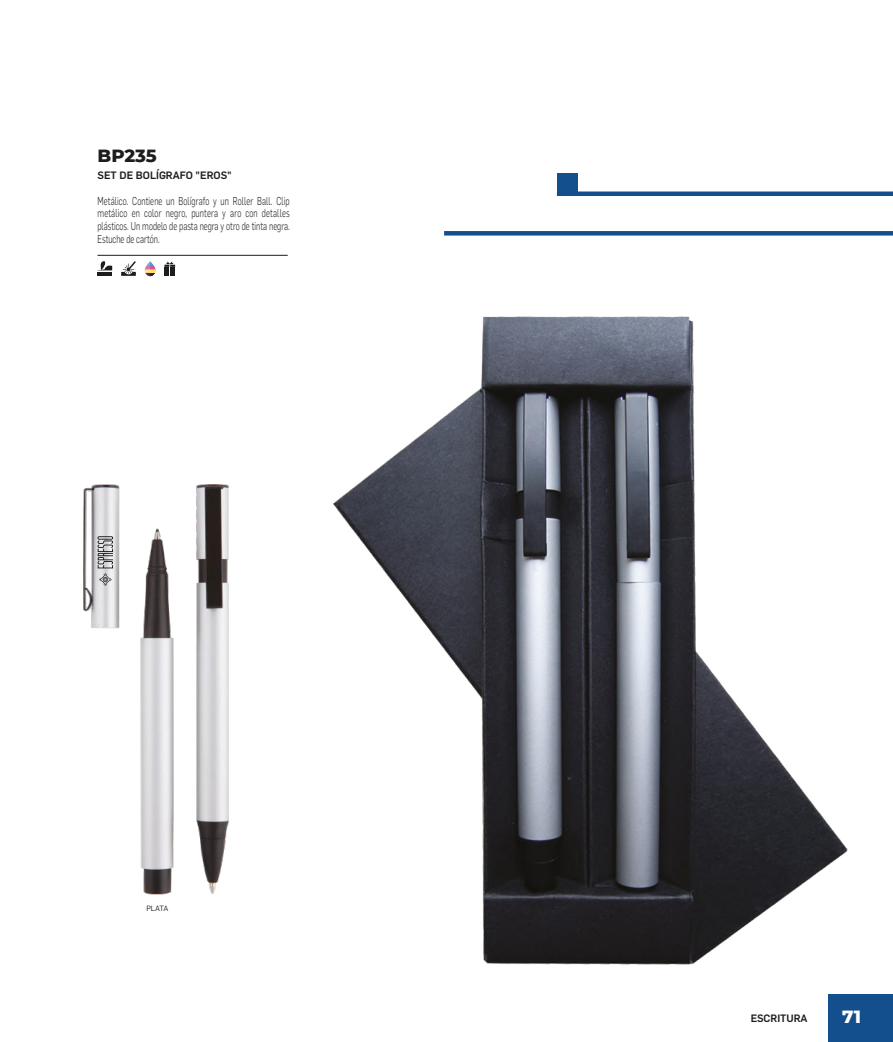
<style>
.page{position:relative;width:893px;height:1042px;background:#fff}
.page>*{position:absolute;margin:0;border:0;box-sizing:border-box;transform-origin:0 0}
.t1{font:800 18px "Montserrat";color:#1d1d1b}
.t2{font:800 18px "Montserrat";color:#fff}
.t3{font:300 11.25px/12.8px "Flama";color:#1d1d1b;text-align:justify;scale:.7 1}
.t4{font:500 10.5px "Flama";color:#1d1d1b}
.t5{font:7.5px "Flama";letter-spacing:-.04em;color:#1d1d1b}
</style>
<div class="page">
<hr style="left:444px;top:231px;width:449px;height:4px;background:#134f8d">
<div style="left:557px;top:191px;width:336px;height:5px;background:#134f8d"></div>
<div style="left:557px;top:173px;width:21px;height:21px;background:#134f8d"></div>
<img style="left:333px;top:317px;width:514px;height:648px">
<svg style="left:145px;top:261px;width:10px;height:15px"></svg>
<svg style="left:121px;top:261px;width:15px;height:15px"></svg>
<svg style="left:164px;top:261px;width:11px;height:6px"></svg>
<div style="left:164px;top:268px;width:5px;height:8px;background:#1d1d1b"></div>
<div style="left:170px;top:268px;width:5px;height:8px;background:#1d1d1b"></div>
<hr style="left:98px;top:272px;width:14px;height:4px;background:#1d1d1b">
<svg style="left:100px;top:261px;width:12px;height:9px"></svg>
<hr style="left:97px;top:255px;width:191px;height:1px;background:#1d1d1b">
<img style="left:83px;top:485px;width:146px;height:409px">
<hr style="left:97px;top:536px;width:16px;height:3px;background:#010101;border-radius:2px">
<svg style="left:98px;top:537px;width:15px;height:49px"></svg>
<div style="left:828px;top:994px;width:65px;height:48px;background:#134f8d"></div>
<h1 class="t1" style="left:97px;top:143px;width:61px">#$"'(</h1>
<p class="t4" style="left:97px;top:169px;width:136px">SET DE BOLÍGRAFO "EROS"</p>
<p class="t3" style="left:97px;top:194px;width:276px">Metálico. Contiene un Bolígrafo y un Roller Ball. Clip metálico en color negro, puntera y aro con detalles plásticos. Un modelo de pasta negra y otro de tinta negra.<br>Estuche de cartón.</p>
<p class="t5" style="left:146px;top:904px;width:23px">PLATA</p>
<p class="t4" style="left:751px;top:1012px;width:59px">ESCRITURA</p>
<h1 class="t2" style="left:842px;top:1003px;width:20px">)%</h1>
</div>
